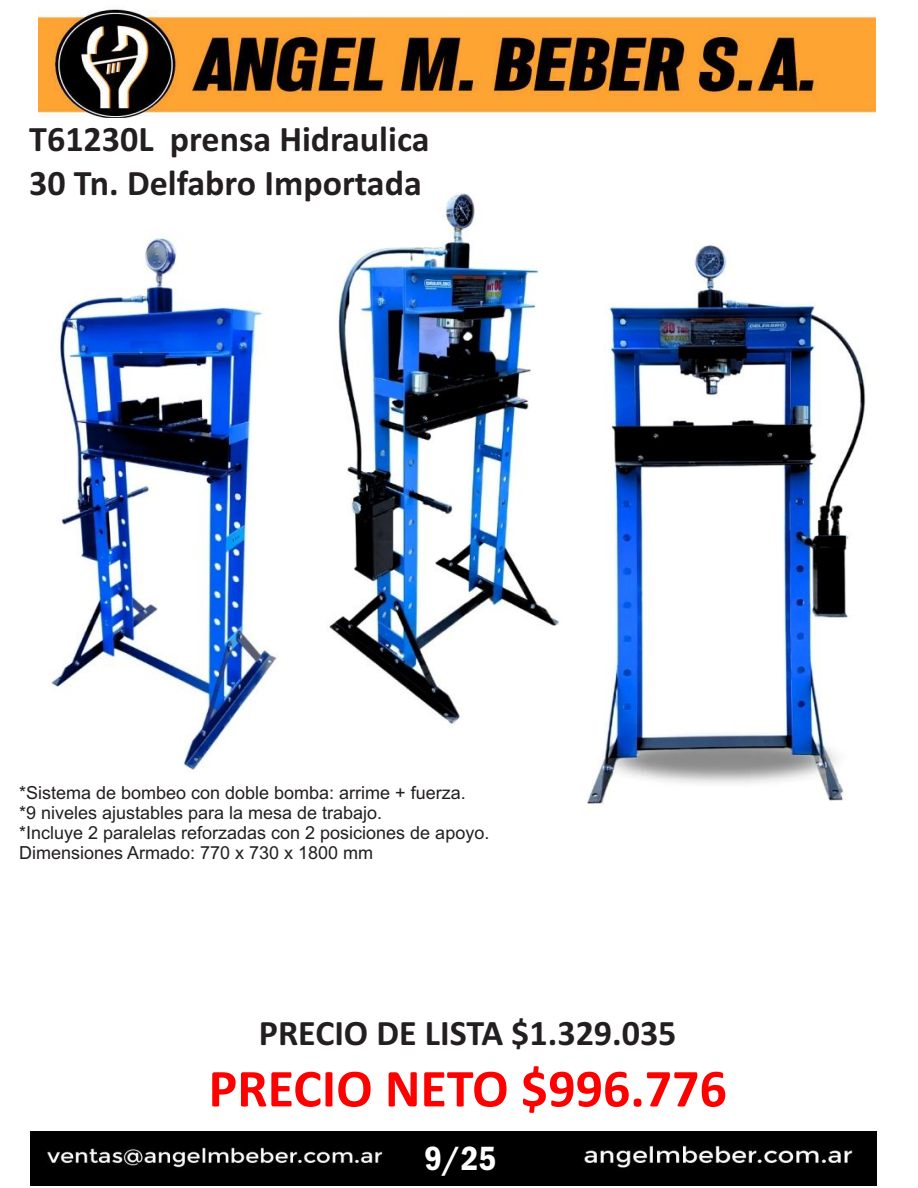
<style>
.page{position:relative;width:918px;height:1188px;background:#fff}
.page>*{position:absolute;margin:0;border:0;box-sizing:border-box;transform-origin:0 0}
.t1{font:700 54px "Calibri";color:#f00}
.t2{font:700 36px/44px "Calibri";color:#231f20}
.t3{font:600 condensed 34.8px "Franklin Gothic";color:#fff}
.t4{font:18px/20.1px "Arial";color:#231f20}
</style>
<div class="page">
<img style="left:38px;top:9px;width:838px;height:109px">
<img style="left:31px;top:1131px;width:845px;height:54px">
<img style="left:587px;top:245px;width:279px;height:559px">
<img style="left:51px;top:193px;width:509px;height:578px">
<h2 class="t2" style="left:29px;top:120px;width:402px">T61230L prensa Hidraulica<br>30 Tn. Delfabro Importada</h2>
<p class="t4" style="left:19px;top:784px;width:472px">*Sistema de bombeo con doble bomba: arrime + fuerza.<br>*9 niveles ajustables para la mesa de trabajo.<br>*Incluye 2 paralelas reforzadas con 2 posiciones de apoyo.<br>Dimensiones Armado: 770 x 730 x 1800 mm</p>
<h2 class="t2" style="left:259px;top:1014px;width:419px">PRECIO DE LISTA $1.329.035</h2>
<h1 class="t1" style="left:209px;top:1066px;width:520px">PRECIO NETO $996.776</h1>
<h3 class="t3" style="left:425px;top:1145px;width:73px">9/25</h3>
</div>
